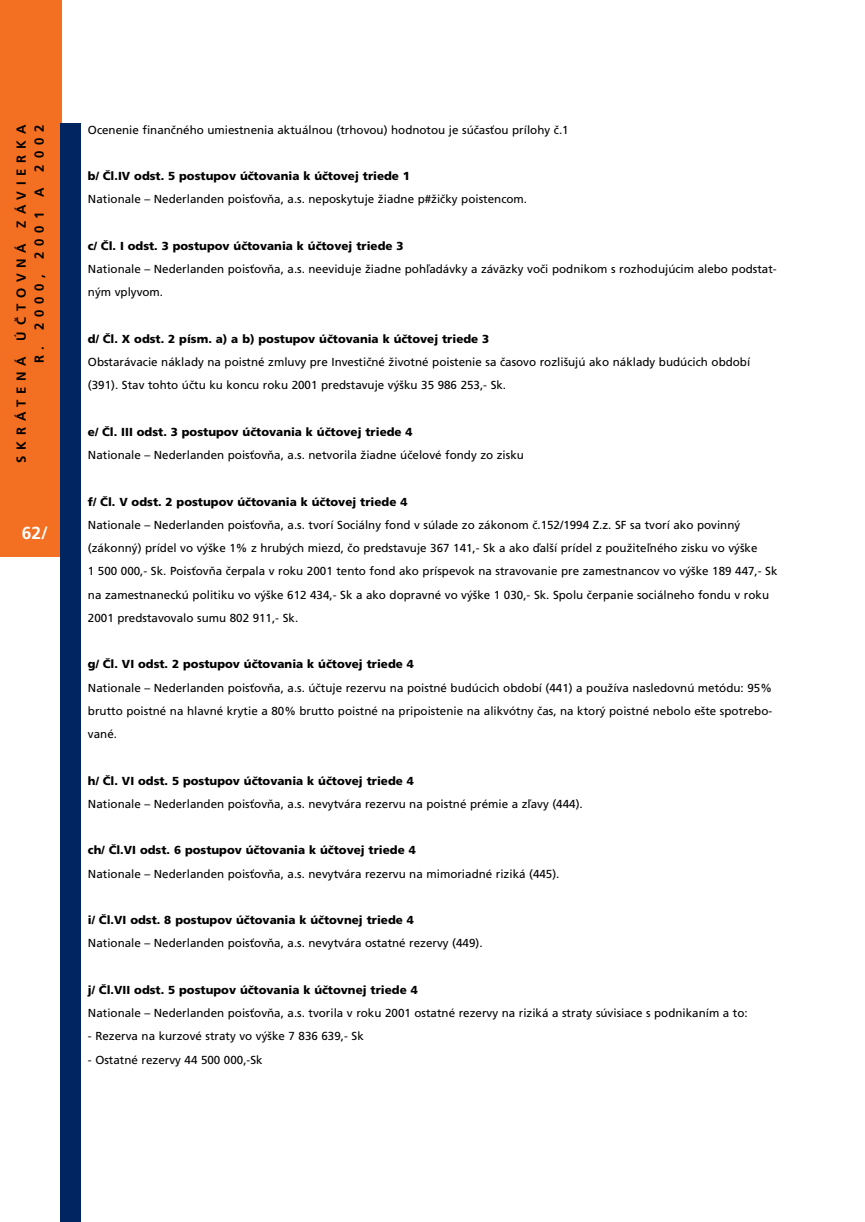
<style>
.page{position:relative;width:865px;height:1222px;background:#fff}
.page>*{position:absolute;margin:0;border:0;box-sizing:border-box;transform-origin:0 0}
.t1{font:700 17.5px "Frutiger CE";color:#fff}
.t2{font:700 13.12px/17.8px "Frutiger CE";letter-spacing:.445em;color:#000;text-align:right}
.t3{font:11.55px/23.3px "Frutiger CE";color:#000}
.t4{font:900 11.55px "Frutiger CE";color:#000}
</style>
<div class="page">
<div style="left:0;top:0;width:62px;height:556px;background:#f36f21"></div>
<div style="left:60px;top:123px;width:21px;height:1098px;background:#002561"></div>
<p class="t2" style="left:14px;top:462px;width:339px;rotate:-90deg">SKRÁTENÁ ÚČTOVNÁ ZÁVIERKA<br>R. 2000, 2001 A 2002</p>
<p class="t3" style="left:88px;top:119px;width:482px">Ocenenie finančného umiestnenia aktuálnou (trhovou) hodnotou je súčasťou prílohy č.1</p>
<p class="t4" style="left:88px;top:172px;width:323px">b/ Čl.IV odst. 5 postupov účtovania k účtovej triede 1</p>
<p class="t3" style="left:88px;top:189px;width:440px">Nationale – Nederlanden poisťovňa, a.s. neposkytuje žiadne p#žičky poistencom.</p>
<p class="t4" style="left:88px;top:242px;width:317px">c/ Čl. I odst. 3 postupov účtovania k účtovej triede 3</p>
<p class="t3" style="left:88px;top:259px;width:690px">Nationale – Nederlanden poisťovňa, a.s. neeviduje žiadne pohľadávky a záväzky voči podnikom s rozhodujúcim alebo podstat&shy;ným vplyvom.</p>
<p class="t4" style="left:88px;top:335px;width:403px">d/ Čl. X odst. 2 písm. a) a b) postupov účtovania k účtovej triede 3</p>
<p class="t3" style="left:88px;top:352px;width:663px">Obstarávacie náklady na poistné zmluvy pre Investičné životné poistenie sa časovo rozlišujú ako náklady budúcich období (391). Stav tohto účtu ku koncu roku 2001 predstavuje výšku 35 986 253,- Sk.</p>
<p class="t4" style="left:88px;top:428px;width:326px">e/ Čl. III odst. 3 postupov účtovania k účtovej triede 4</p>
<p class="t3" style="left:88px;top:445px;width:437px">Nationale – Nederlanden poisťovňa, a.s. netvorila žiadne účelové fondy zo zisku</p>
<p class="t4" style="left:88px;top:497px;width:321px">f/ Čl. V odst. 2 postupov účtovania k účtovej triede 4</p>
<p class="t3" style="left:88px;top:515px;width:691px">Nationale – Nederlanden poisťovňa, a.s. tvorí Sociálny fond v súlade zo zákonom č.152/1994 Z.z. SF sa tvorí ako povinný (zákonný) prídel vo výške 1% z hrubých miezd, čo predstavuje 367 141,- Sk a ako ďalší prídel z použiteľného zisku vo výške<br>1 500 000,- Sk. Poisťovňa čerpala v roku 2001 tento fond ako príspevok na stravovanie pre zamestnancov vo výške 189 447,- Sk na zamestnaneckú politiku vo výške 612 434,- Sk a ako dopravné vo výške 1 030,- Sk. Spolu čerpanie sociálneho fondu v roku 2001 predstavovalo sumu 802 911,- Sk.</p>
<p class="t4" style="left:88px;top:660px;width:327px">g/ Čl. VI odst. 2 postupov účtovania k účtovej triede 4</p>
<p class="t3" style="left:88px;top:677px;width:685px;text-align:justify">Nationale – Nederlanden poisťovňa, a.s. účtuje rezervu na poistné budúcich období (441) a používa nasledovnú metódu: 95% brutto poistné na hlavné krytie a 80% brutto poistné na pripoistenie na alikvótny čas, na ktorý poistné nebolo ešte spotrebo&shy;vané.</p>
<p class="t4" style="left:88px;top:776px;width:327px">h/ Čl. VI odst. 5 postupov účtovania k účtovej triede 4</p>
<p class="t3" style="left:88px;top:793px;width:496px">Nationale – Nederlanden poisťovňa, a.s. nevytvára rezervu na poistné prémie a zľavy (444).</p>
<p class="t4" style="left:88px;top:846px;width:329px">ch/ Čl.VI odst. 6 postupov účtovania k účtovej triede 4</p>
<p class="t3" style="left:88px;top:863px;width:473px">Nationale – Nederlanden poisťovňa, a.s. nevytvára rezervu na mimoriadné riziká (445).</p>
<p class="t4" style="left:88px;top:916px;width:327px">i/ Čl.VI odst. 8 postupov účtovania k účtovnej triede 4</p>
<p class="t3" style="left:88px;top:933px;width:396px">Nationale – Nederlanden poisťovňa, a.s. nevytvára ostatné rezervy (449).</p>
<p class="t4" style="left:88px;top:985px;width:331px">j/ Čl.VII odst. 5 postupov účtovania k účtovnej triede 4</p>
<p class="t3" style="left:88px;top:1003px;width:661px">Nationale – Nederlanden poisťovňa, a.s. tvorila v roku 2001 ostatné rezervy na riziká a straty súvisiace s podnikaním a to:</p>
<p class="t3" style="left:88px;top:1026px;width:277px">- Rezerva na kurzové straty vo výške 7 836 639,- Sk</p>
<p class="t3" style="left:88px;top:1049px;width:176px">- Ostatné rezervy 44 500 000,-Sk</p>
<h1 class="t1" style="left:22px;top:526px;width:28px">62/</h1>
</div>
